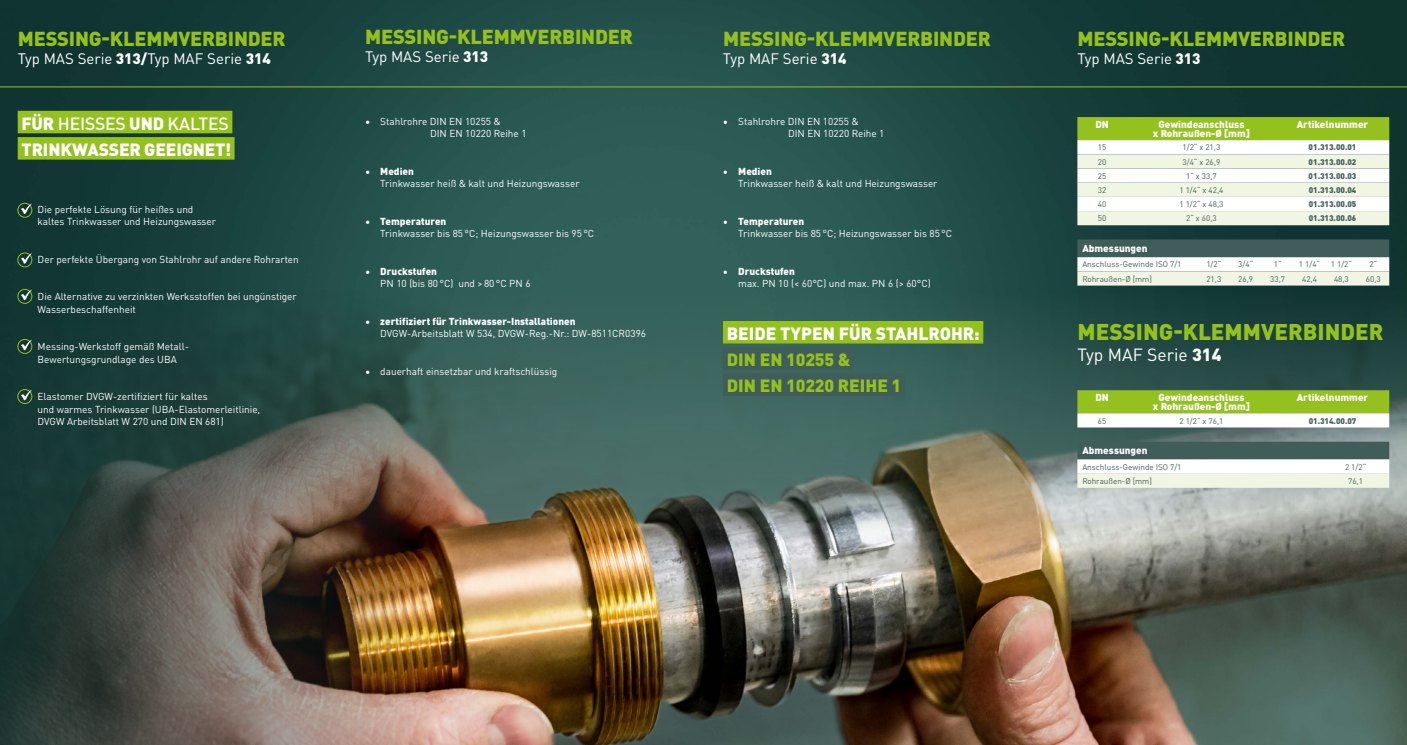
<style>
.page{position:relative;width:1407px;height:745px;background:#fff}
.page>*{position:absolute;margin:0;border:0;box-sizing:border-box;transform-origin:0 0}
.t1{font:900 22.5px "DIN Pro";color:#95c11f}
.t2{font:900 20px "DIN Pro";letter-spacing:-.01em;color:#95c11f}
.t3{font:900 17.5px/26.2px "DIN Pro";letter-spacing:-.01em;color:#fff}
.t4{font:900 17.5px/26.2px "DIN Pro";color:#95c11f}
.t5{font:17.5px "DIN Pro";color:#fff}
.t6{font:15px "DIN Pro";color:#fff}
.t7{font:10px/12.5px "DIN Pro";color:#fff}
.t8{font:900 10px/9.5px "DIN Pro";color:#fff;text-align:center}
.t9{font:8.12px "DIN Pro";color:#415d5a}
.t10{font:900 8.12px "DIN Pro";color:#415d5a}
.s1{font-weight:900}
.s2{font-weight:500}
</style>
<div class="page">
<img style="left:0;top:0;width:1407px;height:291px">
<img style="left:0;top:291px;width:1407px;height:453px">
<svg style="left:1077px;top:117px;width:312px;height:108px"></svg>
<div style="left:18px;top:203px;width:14px;height:14px;border:1px solid #95c11f;border-radius:50%"></div>
<svg style="left:21px;top:203px;width:11px;height:11px"></svg>
<div style="left:18px;top:252px;width:14px;height:15px;border:1px solid #95c11f;border-radius:50%"></div>
<svg style="left:21px;top:253px;width:11px;height:10px"></svg>
<div style="left:18px;top:339px;width:14px;height:14px;border:1px solid #95c11f;border-radius:50%"></div>
<svg style="left:21px;top:339px;width:11px;height:11px"></svg>
<div style="left:18px;top:289px;width:14px;height:14px;border:1px solid #95c11f;border-radius:50%"></div>
<svg style="left:21px;top:289px;width:11px;height:11px"></svg>
<div style="left:18px;top:389px;width:14px;height:14px;border:1px solid #95c11f;border-radius:50%"></div>
<svg style="left:21px;top:389px;width:11px;height:11px"></svg>
<div style="left:18px;top:111px;width:214px;height:22px;background:#95c11f"></div>
<div style="left:18px;top:137px;width:216px;height:22px;background:#95c11f"></div>
<div style="left:723px;top:321px;width:260px;height:22px;background:#95c11f"></div>
<div style="left:723px;top:347px;width:131px;height:22px;background:#415d5a"></div>
<div style="left:723px;top:373px;width:182px;height:23px;background:#415d5a"></div>
<hr style="left:0;top:86px;width:1407px;height:1px;background:#95c11f">
<svg style="left:1077px;top:441px;width:312px;height:46px"></svg>
<svg style="left:1077px;top:390px;width:312px;height:37px"></svg>
<svg style="left:1077px;top:239px;width:312px;height:46px"></svg>
<h2 class="t2" style="left:18px;top:22px;width:269px">MESSING-KLEMMVERBINDER</h2>
<h3 class="t6" style="left:18px;top:47px;width:255px">Typ MAS Serie <span class="s1">313/</span>Typ MAF Serie <span class="s1">314</span></h3>
<h3 class="t3" style="left:21px;top:109px;width:211px">FÜR <span class="s2">HEISSES</span> UND <span class="s2">KALTES<br></span>TRINKWASSER GEEIGNET!</h3>
<p class="t7" style="left:38px;top:202px;width:180px">Die perfekte Lösung für heißes und kaltes Trinkwasser und Heizungswasser</p>
<p class="t7" style="left:38px;top:252px;width:263px">Der perfekte Übergang von Stahlrohr auf andere Rohrarten</p>
<p class="t7" style="left:38px;top:289px;width:261px">Die Alternative zu verzinkten Werksstoffen bei ungünstiger<br>Wasserbeschaffenheit</p>
<p class="t7" style="left:38px;top:339px;width:153px">Messing-Werkstoff gemäß Metall-<br>Bewertungsgrundlage des UBA</p>
<p class="t7" style="left:38px;top:389px;width:224px">Elastomer DVGW-zertifiziert für kaltes<br>und warmes Trinkwasser (UBA-Elastomerleitlinie,<br>DVGW Arbeitsblatt W 270 und DIN EN 681)</p>
<h2 class="t2" style="left:365px;top:20px;width:269px">MESSING-KLEMMVERBINDER</h2>
<h3 class="t6" style="left:365px;top:45px;width:125px">Typ MAS Serie <span class="s1">313</span></h3>
<p class="t7" style="left:430px;top:114px;width:98px;text-indent:-65px">• Stahlrohre DIN EN 10255 &amp;<br>DIN EN 10220 Reihe 1</p>
<p class="t7" style="left:380px;top:164px;width:201px;text-indent:-15px">• <span class="s1">Medien<br></span>Trinkwasser heiß &amp; kalt und Heizungswasser</p>
<p class="t7" style="left:380px;top:214px;width:215px;text-indent:-15px">• <span class="s1">Temperaturen<br></span>Trinkwasser bis 85°C; Heizungswasser bis 95°C</p>
<p class="t7" style="left:380px;top:264px;width:152px;text-indent:-15px">• <span class="s1">Druckstufen<br></span>PN 10 (bis 80°C) und &gt;80°C PN 6</p>
<p class="t7" style="left:380px;top:314px;width:267px;text-indent:-15px">• <span class="s1">zertifiziert für Trinkwasser-Installationen<br></span>DVGW-Arbeitsblatt W 534, DVGW-Reg.-Nr.: DW-8511CR0396</p>
<p class="t7" style="left:365px;top:364px;width:194px">• dauerhaft einsetzbar und kraftschlüssig</p>
<h2 class="t2" style="left:723px;top:22px;width:269px">MESSING-KLEMMVERBINDER</h2>
<h3 class="t6" style="left:723px;top:47px;width:125px">Typ MAF Serie <span class="s1">314</span></h3>
<p class="t7" style="left:788px;top:114px;width:98px;text-indent:-65px">• Stahlrohre DIN EN 10255 &amp;<br>DIN EN 10220 Reihe 1</p>
<p class="t7" style="left:738px;top:164px;width:201px;text-indent:-15px">• <span class="s1">Medien<br></span>Trinkwasser heiß &amp; kalt und Heizungswasser</p>
<p class="t7" style="left:738px;top:214px;width:215px;text-indent:-15px">• <span class="s1">Temperaturen<br></span>Trinkwasser bis 85°C; Heizungswasser bis 85°C</p>
<p class="t7" style="left:738px;top:264px;width:194px;text-indent:-15px">• <span class="s1">Druckstufen<br></span>max. PN 10 (&lt; 60°C) und max. PN 6 (&gt; 60°C)</p>
<h3 class="t3" style="left:727px;top:319px;width:254px">BEIDE TYPEN FÜR STAHLROHR:</h3>
<h3 class="t4" style="left:727px;top:345px;width:176px">DIN EN 10255 &amp;<br>DIN EN 10220 REIHE 1</h3>
<h2 class="t2" style="left:1077px;top:22px;width:269px">MESSING-KLEMMVERBINDER</h2>
<h3 class="t6" style="left:1077px;top:47px;width:125px">Typ MAS Serie <span class="s1">313</span></h3>
<p class="t8" style="left:1095px;top:118px;width:15px">DN</p>
<p class="t8" style="left:1153px;top:118px;width:99px">Gewindeanschluss<br>x Rohraußen-Ø [mm]</p>
<p class="t8" style="left:1296px;top:118px;width:73px">Artikelnummer</p>
<p class="t9" style="left:1098px;top:141px;width:10px">15</p>
<p class="t9" style="left:1182px;top:141px;width:39px">1/2“ x 21,3</p>
<p class="t10" style="left:1308px;top:141px;width:49px">01.313.00.01</p>
<p class="t9" style="left:1098px;top:155px;width:10px">20</p>
<p class="t9" style="left:1182px;top:155px;width:39px">3/4“ x 26,9</p>
<p class="t10" style="left:1308px;top:155px;width:49px">01.313.00.02</p>
<p class="t9" style="left:1098px;top:169px;width:10px">25</p>
<p class="t9" style="left:1186px;top:169px;width:32px">1“ x 33,7</p>
<p class="t10" style="left:1308px;top:169px;width:49px">01.313.00.03</p>
<p class="t9" style="left:1098px;top:184px;width:10px">32</p>
<p class="t9" style="left:1179px;top:184px;width:45px">1 1/4“ x 42,4</p>
<p class="t10" style="left:1308px;top:183px;width:49px">01.313.00.04</p>
<p class="t9" style="left:1098px;top:198px;width:10px">40</p>
<p class="t9" style="left:1179px;top:198px;width:45px">1 1/2“ x 48,3</p>
<p class="t10" style="left:1308px;top:197px;width:49px">01.313.00.05</p>
<p class="t9" style="left:1098px;top:212px;width:10px">50</p>
<p class="t9" style="left:1186px;top:212px;width:32px">2“ x 60,3</p>
<p class="t10" style="left:1308px;top:212px;width:49px">01.313.00.06</p>
<p class="t8" style="left:1082px;top:243px;width:67px">Abmessungen</p>
<p class="t9" style="left:1082px;top:258px;width:101px">Anschluss-Gewinde ISO 7/1</p>
<p class="t9" style="left:1206px;top:258px;width:16px">1/2“</p>
<p class="t9" style="left:1238px;top:258px;width:16px">3/4“</p>
<p class="t9" style="left:1273px;top:258px;width:9px">1“</p>
<p class="t9" style="left:1299px;top:258px;width:23px">1 1/4“</p>
<p class="t9" style="left:1331px;top:258px;width:23px">1 1/2“</p>
<p class="t9" style="left:1369px;top:258px;width:9px">2“</p>
<p class="t9" style="left:1082px;top:272px;width:71px">Rohraußen-Ø [mm]</p>
<p class="t9" style="left:1206px;top:272px;width:16px">21,3</p>
<p class="t9" style="left:1238px;top:272px;width:16px">26,9</p>
<p class="t9" style="left:1270px;top:272px;width:16px">33,7</p>
<p class="t9" style="left:1302px;top:272px;width:16px">42,4</p>
<p class="t9" style="left:1334px;top:272px;width:16px">48,3</p>
<p class="t9" style="left:1366px;top:272px;width:16px">60,3</p>
<h1 class="t1" style="left:1077px;top:313px;width:307px">MESSING-KLEMMVERBINDER</h1>
<h3 class="t5" style="left:1077px;top:341px;width:146px">Typ MAF Serie <span class="s1">314</span></h3>
<p class="t8" style="left:1095px;top:391px;width:15px">DN</p>
<p class="t8" style="left:1153px;top:391px;width:99px">Gewindeanschluss<br>x Rohraußen-Ø [mm]</p>
<p class="t8" style="left:1296px;top:391px;width:73px">Artikelnummer</p>
<p class="t9" style="left:1098px;top:414px;width:10px">65</p>
<p class="t9" style="left:1179px;top:414px;width:45px">2 1/2“ x 76,1</p>
<p class="t10" style="left:1308px;top:414px;width:49px">01.314.00.07</p>
<p class="t8" style="left:1082px;top:445px;width:67px">Abmessungen</p>
<p class="t9" style="left:1082px;top:460px;width:101px">Anschluss-Gewinde ISO 7/1</p>
<p class="t9" style="left:1345px;top:460px;width:23px">2 1/2“</p>
<p class="t9" style="left:1082px;top:474px;width:71px">Rohraußen-Ø [mm]</p>
<p class="t9" style="left:1348px;top:474px;width:16px">76,1</p>
</div>
